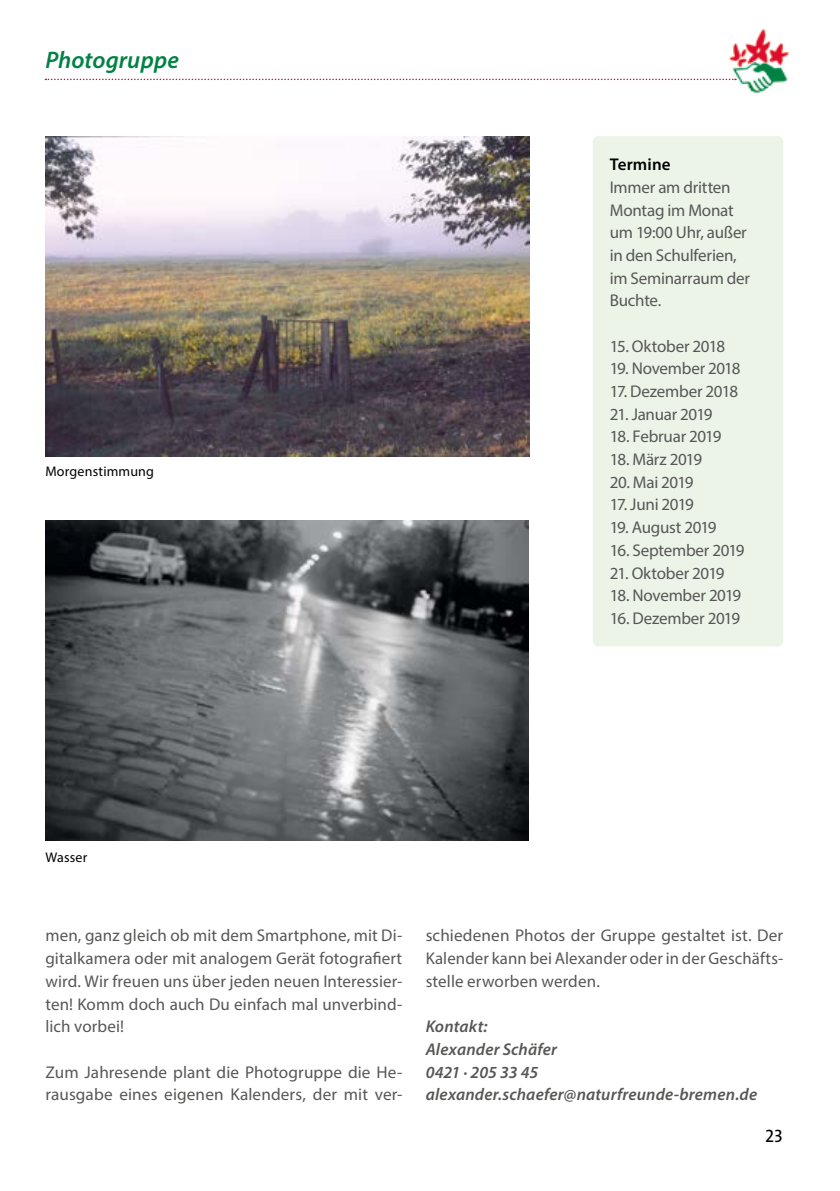
<style>
.page{position:relative;width:840px;height:1191px;background:#fff}
.page>*{position:absolute;margin:0;border:0;box-sizing:border-box;transform-origin:0 0}
.t1{font:italic 600 24px "Myriad Pro";letter-spacing:.005em;color:#008244}
.t2{font:18px "The Sans Regular Caps";color:#000}
.t3{font:17px/22.6px "Myriad Pro";letter-spacing:-.01em;color:#575756;text-align:justify}
.t4{font:17px/22.6px "Myriad Pro";letter-spacing:.01em;color:#575756}
.t5{font:italic 600 17px/22.6px "Myriad Pro";letter-spacing:.01em;color:#575756}
.t6{font:600 17px "Myriad Pro";letter-spacing:.01em;color:#000}
.t7{font:14px "Myriad Pro";letter-spacing:.01em;color:#000}
</style>
<div class="page">
<svg style="left:45px;top:79px;width:681px;height:1px"></svg>
<img style="left:45px;top:520px;width:483px;height:320px">
<img style="left:45px;top:136px;width:483px;height:320px">
<img style="left:726px;top:30px;width:63px;height:63px">
<div style="left:592px;top:136px;width:190px;height:510px;background:#ecf4e8;border-radius:6px"></div>
<h1 class="t1" style="left:45px;top:45px;width:135px">Photogruppe</h1>
<p class="t7" style="left:45px;top:463px;width:110px">Morgenstimmung</p>
<p class="t6" style="left:609px;top:154px;width:62px">Termine</p>
<p class="t3" style="left:609px;top:175px;width:142px;text-align:left">Immer am dritten<br>Montag im Monat um 19:00 Uhr, außer in den Schulferien, im Seminarraum der<br>Buchte.</p>
<p class="t3" style="left:609px;top:334px;width:117px">15. Oktober 2018</p>
<p class="t3" style="left:609px;top:357px;width:132px">19. November 2018</p>
<p class="t3" style="left:609px;top:380px;width:130px">17. Dezember 2018</p>
<p class="t3" style="left:609px;top:402px;width:104px">21. Januar 2019</p>
<p class="t3" style="left:609px;top:425px;width:113px">18. Februar 2019</p>
<p class="t3" style="left:609px;top:448px;width:94px">18. März 2019</p>
<p class="t3" style="left:609px;top:470px;width:85px">20. Mai 2019</p>
<p class="t3" style="left:609px;top:493px;width:86px">17. Juni 2019</p>
<p class="t3" style="left:609px;top:516px;width:108px">19. August 2019</p>
<p class="t3" style="left:609px;top:538px;width:136px">16. September 2019</p>
<p class="t3" style="left:609px;top:561px;width:116px">21. Oktober 2019</p>
<p class="t3" style="left:609px;top:584px;width:133px">18. November 2019</p>
<p class="t3" style="left:609px;top:606px;width:132px">16. Dezember 2019</p>
<p class="t7" style="left:45px;top:848px;width:43px">Wasser</p>
<p class="t3" style="left:45px;top:924px;width:358px">men, ganz gleich ob mit dem Smartphone, mit Di&shy;gitalkamera oder mit analogem Gerät fotografiert wird. Wir freuen uns über jeden neuen Interessier&shy;ten! Komm doch auch Du einfach mal unverbind&shy;lich vorbei!</p>
<p class="t4" style="left:45px;top:1060px;width:358px">Zum Jahresende plant die Photogruppe die He&shy;rausgabe eines eigenen Kalenders, der mit ver-</p>
<p class="t3" style="left:425px;top:924px;width:359px">schiedenen Photos der Gruppe gestaltet ist. Der Kalender kann bei Alexander oder in der Geschäfts&shy;stelle erworben werden.</p>
<p class="t5" style="left:425px;top:1014px;width:333px">Kontakt:<br>Alexander Schäfer<br>0421 · 205 33 45 alexander.schaefer@naturfreunde-bremen.de</p>
<p class="t2" style="left:764px;top:1126px;width:20px">23</p>
</div>
